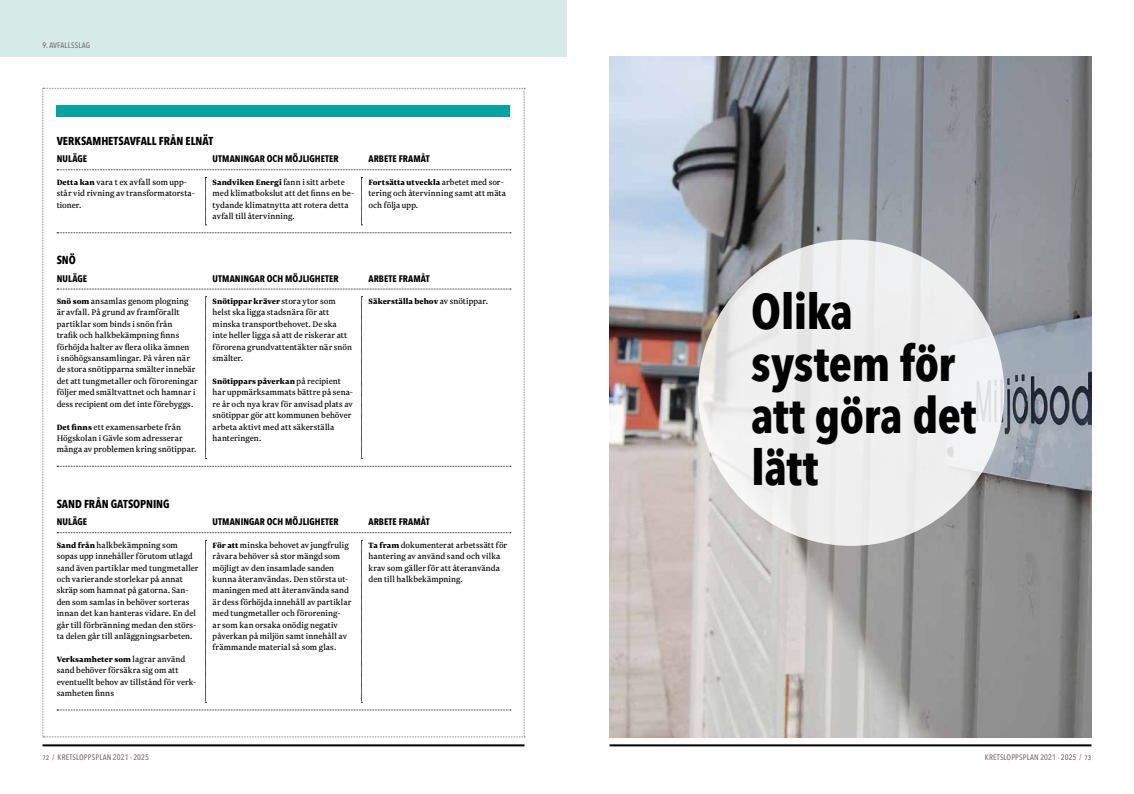
<style>
.page{position:relative;width:1134px;height:794px;background:#fff}
.page>*{position:absolute;margin:0;border:0;box-sizing:border-box;transform-origin:0 0}
.t1{font:700 49px/52px "Avenir Next Condensed";letter-spacing:-.015em;color:#000}
.t2{font:700 11.5px "Avenir Next Condensed";letter-spacing:-.005em;color:#000}
.t3{font:9.5px/11.4px "Newzald";letter-spacing:.01em;color:#000}
.t4{font:700 9.5px "Avenir Next Condensed";letter-spacing:.005em;color:#000}
.t5{font:900 9px "Newzald";color:#000}
.t6{font:500 8px "Avenir Next Condensed";letter-spacing:.015em;color:#746a6d}
.s1{font-weight:900;font-size:9px}
.s2{font-weight:400;font-size:9.5px}
</style>
<div class="page">
<hr style="left:43px;top:744px;width:481px;height:2px;background:#000">
<hr style="left:609px;top:744px;width:482px;height:2px;background:#000">
<div style="left:0;top:0;width:567px;height:57px;background:#d6ebe7"></div>
<img style="left:609px;top:57px;width:482px;height:680px">
<div style="left:698px;top:240px;width:306px;height:306px;background:#efefef;border-radius:50%"></div>
<svg style="left:43px;top:88px;width:482px;height:649px"></svg>
<p class="t6" style="left:43px;top:40px;width:49px">9. AVFALLSSLAG</p>
<p class="t2" style="left:57px;top:134px;width:158px">VERKSAMHETSAVFALL FRÅN ELNÄT</p>
<p class="t4" style="left:57px;top:153px;width:32px">NULÄGE</p>
<p class="t4" style="left:213px;top:153px;width:128px">UTMANINGAR OCH MÖJLIGHETER</p>
<p class="t4" style="left:369px;top:153px;width:63px">ARBETE FRAMÅT</p>
<p class="t3" style="left:57px;top:176px;width:140px"><span class="s1">Detta kan</span> vara t ex avfall som upp&shy;står vid rivning av transformatorsta&shy;tioner.</p>
<p class="t5" style="left:213px;top:176px;width:134px">Sandviken Energi <span class="s2">fann i sitt arbete</span></p>
<p class="t3" style="left:213px;top:187px;width:143px">med klimatbokslut att det finns en be&shy;tydande klimatnytta att rotera detta avfall till återvinning.</p>
<p class="t5" style="left:369px;top:176px;width:137px">Fortsätta utveckla <span class="s2">arbetet med sor-</span></p>
<p class="t3" style="left:369px;top:187px;width:139px">tering och återvinning samt att mäta och följa upp.</p>
<p class="t2" style="left:57px;top:253px;width:21px">SNÖ</p>
<p class="t4" style="left:57px;top:272px;width:32px">NULÄGE</p>
<p class="t4" style="left:213px;top:272px;width:128px">UTMANINGAR OCH MÖJLIGHETER</p>
<p class="t4" style="left:369px;top:272px;width:63px">ARBETE FRAMÅT</p>
<p class="t3" style="left:57px;top:295px;width:143px"><span class="s1">Snö som</span> ansamlas genom plogning är avfall. På grund av framförallt partiklar som binds i snön från<br>trafik och halkbekämpning finns förhöjda halter av flera olika ämnen<br>i snöhögsansamlingar. På våren när de stora snötipparna smälter innebär det att tungmetaller och föroreningar följer med smältvattnet och hamnar i dess recipient om det inte förebyggs.</p>
<p class="t3" style="left:57px;top:421px;width:141px"><span class="s1">Det finns</span> ett examensarbete från<br>Högskolan i Gävle som adresserar många av problemen kring snötippar.</p>
<p class="t5" style="left:213px;top:295px;width:125px">Snötippar kräver <span class="s2">stora ytor som</span></p>
<p class="t3" style="left:213px;top:307px;width:141px">helst ska ligga stadsnära för att minska transportbehovet. De ska inte heller ligga så att de riskerar att förorena grundvattentäkter när snön smälter.</p>
<p class="t5" style="left:213px;top:375px;width:130px">Snötippars påverkan <span class="s2">på recipient</span></p>
<p class="t3" style="left:213px;top:386px;width:142px">har uppmärksammats bättre på sena&shy;re år och nya krav för anvisad plats av snötippar gör att kommunen behöver arbeta aktivt med att säkerställa hanteringen.</p>
<p class="t5" style="left:369px;top:295px;width:121px">Säkerställa behov <span class="s2">av snötippar.</span></p>
<h1 class="t1" style="left:751px;top:286px;width:226px">Olika system för att göra det lätt</h1>
<p class="t2" style="left:57px;top:497px;width:114px">SAND FRÅN GATSOPNING</p>
<p class="t4" style="left:57px;top:516px;width:32px">NULÄGE</p>
<p class="t4" style="left:213px;top:516px;width:128px">UTMANINGAR OCH MÖJLIGHETER</p>
<p class="t4" style="left:369px;top:516px;width:63px">ARBETE FRAMÅT</p>
<p class="t3" style="left:57px;top:539px;width:143px"><span class="s1">Sand från</span> halkbekämpning som sopas upp innehåller förutom utlagd sand även partiklar med tungmetaller och varierande storlekar på annat skräp som hamnat på gatorna. San&shy;den som samlas in behöver sorteras innan det kan hanteras vidare. En del går till förbränning medan den störs&shy;ta delen går till anläggningsarbeten.</p>
<p class="t5" style="left:57px;top:653px;width:130px">Verksamheter som <span class="s2">lagrar använd</span></p>
<p class="t3" style="left:57px;top:664px;width:141px">sand behöver försäkra sig om att eventuellt behov av tillstånd för verk&shy;samheten finns</p>
<p class="t3" style="left:213px;top:539px;width:140px"><span class="s1">För att</span> minska behovet av jungfrulig råvara behöver så stor mängd som möjligt av den insamlade sanden kunna återanvändas. Den största ut&shy;maningen med att återanvända sand är dess förhöjda innehåll av partiklar med tungmetaller och förorening-<br>ar som kan orsaka onödig negativ påverkan på miljön samt innehåll av främmande material så som glas.</p>
<p class="t3" style="left:369px;top:539px;width:140px"><span class="s1">Ta fram</span> dokumenterat arbetssätt för hantering av använd sand och vilka krav som gäller för att återanvända den till halkbekämpning.</p>
<p class="t6" style="left:43px;top:752px;width:108px">72 / KRETSLOPPSPLAN 2021 - 2025</p>
<p class="t6" style="left:985px;top:752px;width:108px">KRETSLOPPSPLAN 2021 - 2025 / 73</p>
</div>
